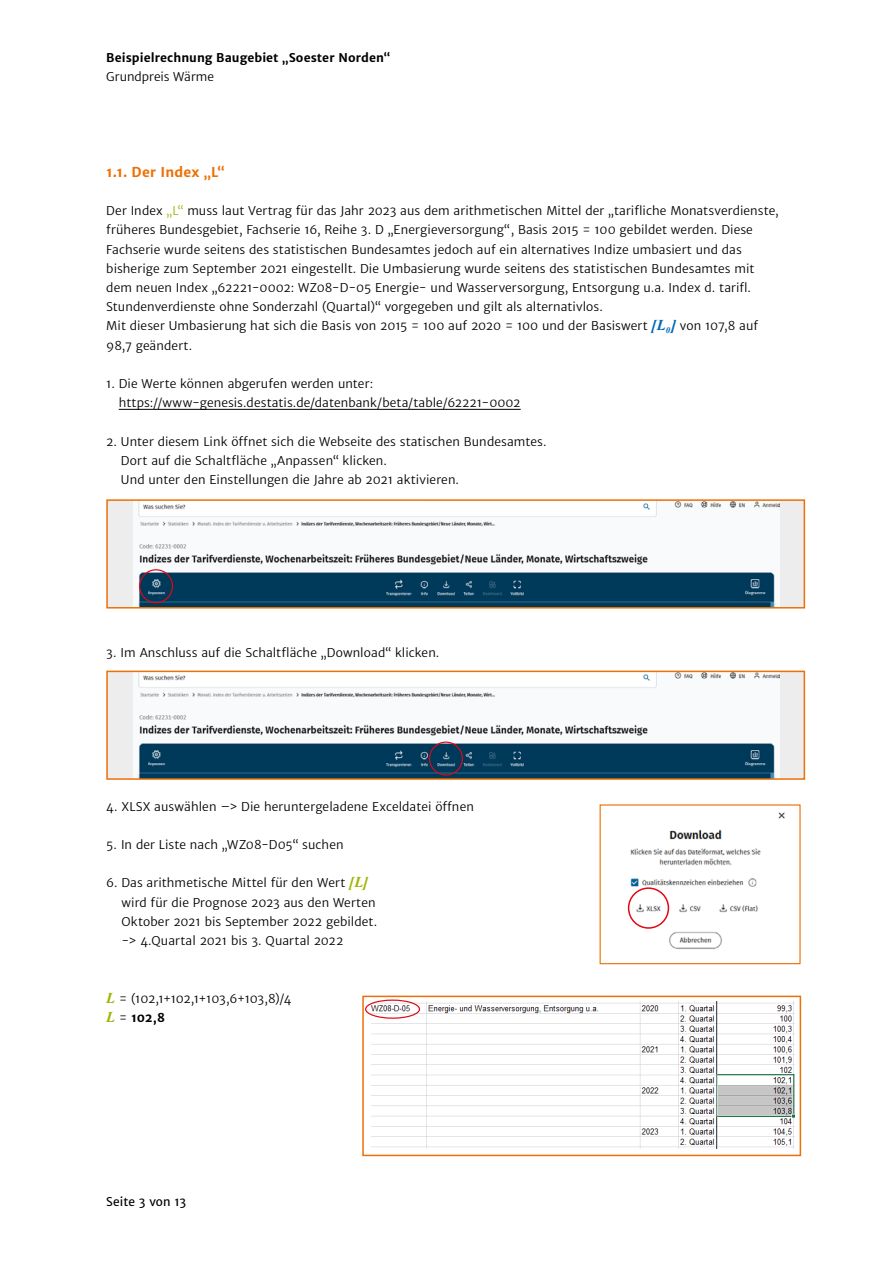
<style>
.page{position:relative;width:893px;height:1263px;background:#fff}
.page>*{position:absolute;margin:0;border:0;box-sizing:border-box;transform-origin:0 0}
.EDL_Subhead_bold_orange_9pt{font:700 13.5px "Merriweather Sans";letter-spacing:.01em;color:#ed7004}
.EDL_Fliesstext_8_11{font:12px/19.2px "Merriweather Sans";letter-spacing:.005em;color:#000}
.EDL_Fliesstext_8_11-2{font:700 12px "Merriweather Sans";letter-spacing:.005em;color:#000}
.EDL_Fliesstext_8_11-3{font:12px "Merriweather Sans";letter-spacing:-.025em;color:#000}
.t1{font:12px "Merriweather Sans";letter-spacing:.005em;color:#000}
.s1{color:#a0b405}
.s2{font-family:"Times New Roman";font-weight:700;font-style:italic;font-size:15px;color:#0069b4}
.s3{font-family:"Times New Roman";font-weight:700;font-style:italic;font-size:15px;color:#a0b405}
.s4{font-family:"Times New Roman";font-style:italic;font-size:15px;color:#a0b405}
.s5{font-weight:400}
</style>
<div class="page">
<hr style="left:119px;top:409px;width:402px;height:1px;background:#000">
<img style="left:372px;top:1001px;width:422px;height:147px">
<div style="left:362px;top:996px;width:439px;height:160px;border:2px solid #ed7004"></div>
<div style="left:107px;top:671px;width:697px;height:108px;background:#ededed"></div>
<img style="left:134px;top:674px;width:645px;height:103px">
<div style="left:106px;top:671px;width:699px;height:109px;border:2px solid #ed7004"></div>
<div style="left:107px;top:500px;width:697px;height:108px;background:#ededed"></div>
<img style="left:134px;top:502px;width:645px;height:103px">
<div style="left:106px;top:499px;width:699px;height:109px;border:2px solid #ed7004"></div>
<div style="left:429px;top:741px;width:34px;height:34px;border:1px solid #e30613;border-radius:50%"></div>
<div style="left:139px;top:569px;width:34px;height:34px;border:1px solid #e30613;border-radius:50%"></div>
<img style="left:627px;top:812px;width:158px;height:137px">
<div style="left:628px;top:887px;width:41px;height:42px;border:2px solid #e30613;border-radius:50%"></div>
<div style="left:365px;top:999px;width:55px;height:20px;border:1px solid #e30613;border-radius:50%"></div>
<p class="EDL_Fliesstext_8_11-2" style="left:106px;top:50px;width:286px">Beispielrechnung Baugebiet „Soester Norden“</p>
<p class="EDL_Fliesstext_8_11" style="left:106px;top:67px;width:109px">Grundpreis Wärme</p>
<p class="EDL_Subhead_bold_orange_9pt" style="left:106px;top:164px;width:120px">1.1. Der Index „L“</p>
<p class="EDL_Fliesstext_8_11" style="left:106px;top:201px;width:674px">Der Index <span class="s1">„L“</span> muss laut Vertrag für das Jahr 2023 aus dem arithmetischen Mittel der „tarifliche Monatsverdienste, früheres Bundesgebiet, Fachserie 16, Reihe 3. D „Energieversorgung“, Basis 2015 = 100 gebildet werden. Diese Fachserie wurde seitens des statistischen Bundesamtes jedoch auf ein alternatives Indize umbasiert und das bisherige zum September 2021 eingestellt. Die Umbasierung wurde seitens des statistischen Bundesamtes mit dem neuen Index „62221-0002: WZ08-D-05 Energie- und Wasserversorgung, Entsorgung u.a. Index d. tarifl.<br>Stundenverdienste ohne Sonderzahl (Quartal)“ vorgegeben und gilt als alternativlos.</p>
<p class="EDL_Fliesstext_8_11" style="left:106px;top:317px;width:653px">Mit dieser Umbasierung hat sich die Basis von 2015 = 100 auf 2020 = 100 und der Basiswert <span class="s2">[L</span><sub>0</sub><span class="s2">]</span> von 107,8 auf<br>98,7 geändert.</p>
<p class="EDL_Fliesstext_8_11" style="left:119px;top:374px;width:403px;text-indent:-12px">1. Die Werte können abgerufen werden unter: https://www-genesis.destatis.de/datenbank/beta/table/62221-0002</p>
<p class="EDL_Fliesstext_8_11" style="left:121px;top:432px;width:427px;text-indent:-15px">2. Unter diesem Link öffnet sich die Webseite des statischen Bundesamtes.<br>Dort auf die Schaltfläche „Anpassen“ klicken.<br>Und unter den Einstellungen die Jahre ab 2021 aktivieren.</p>
<p class="EDL_Fliesstext_8_11" style="left:106px;top:643px;width:335px">3. Im Anschluss auf die Schaltfläche „Download“ klicken.</p>
<p class="EDL_Fliesstext_8_11" style="left:106px;top:797px;width:369px">4. XLSX auswählen –&gt; Die heruntergeladene Exceldatei öffnen</p>
<p class="EDL_Fliesstext_8_11" style="left:106px;top:835px;width:239px">5. In der Liste nach „WZ08-D05“ suchen</p>
<p class="EDL_Fliesstext_8_11" style="left:122px;top:873px;width:257px;text-indent:-15px">6. Das arithmetische Mittel für den Wert <span class="s3">[L] </span>wird für die Prognose 2023 aus den Werten Oktober 2021 bis September 2022 gebildet. -&gt; 4.Quartal 2021 bis 3. Quartal 2022</p>
<p class="EDL_Fliesstext_8_11-3" style="left:106px;top:991px;width:187px"><span class="s3">L</span> = (102,1+102,1+103,6+103,8)/4</p>
<p class="EDL_Fliesstext_8_11-2" style="left:106px;top:1010px;width:60px"><span class="s4">L</span> <span class="s5">=</span> 102,8</p>
<p class="t1" style="left:106px;top:1195px;width:81px">Seite 3 von 13</p>
</div>
